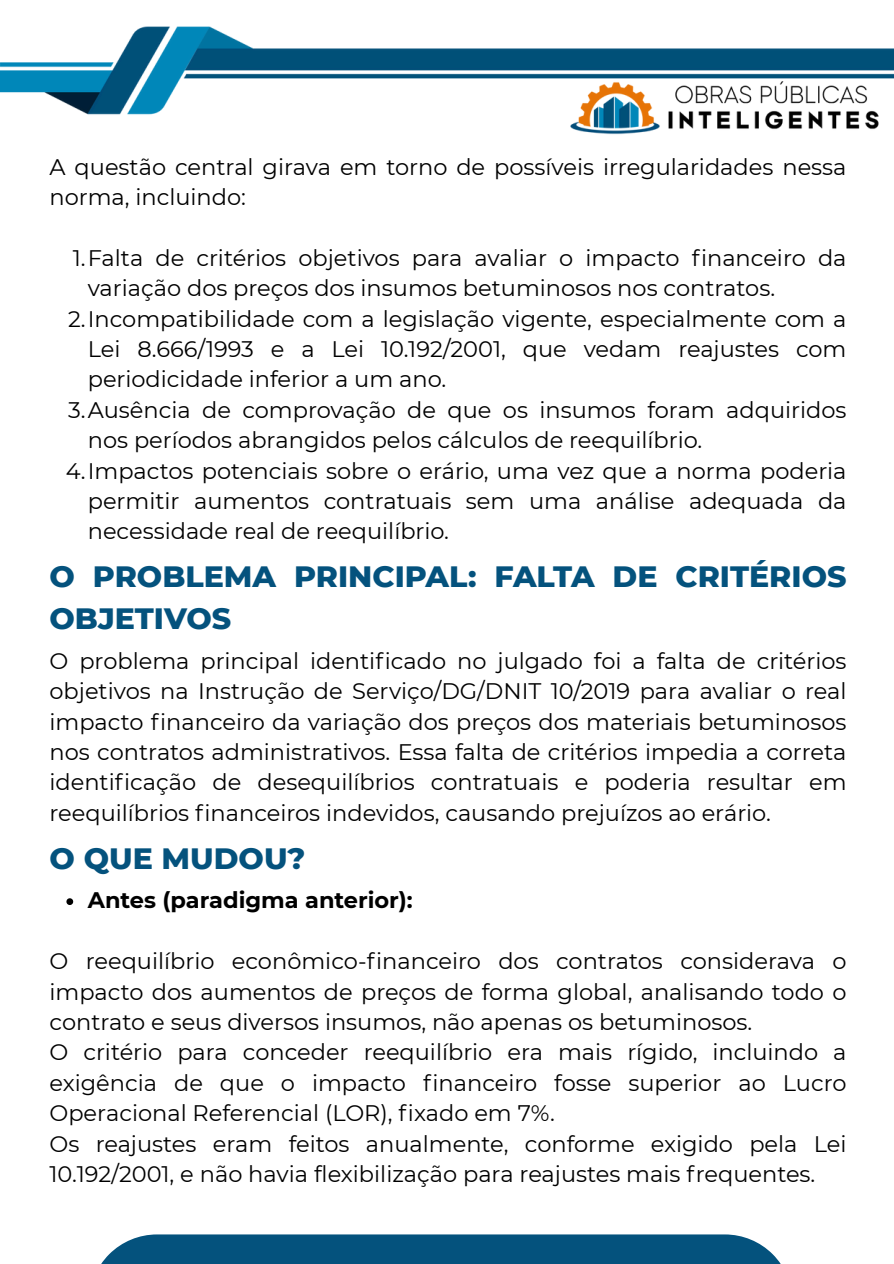
<style>
.page{position:relative;width:894px;height:1264px;background:#fff}
.page>*{position:absolute;margin:0;border:0;box-sizing:border-box;transform-origin:0 0}
.t1{font:800 30px/41.7px "Montserrat";color:#04527d}
.t2{font:22.5px/30.5px "Montserrat";color:#000;text-align:justify}
.t3{font:700 22.5px "Montserrat";color:#000}
</style>
<div class="page">
<div style="left:89px;top:1234px;width:703px;height:29px;background:#04527d"></div>
<img style="left:0;top:26px;width:893px;height:109px">
<svg style="left:66px;top:898px;width:7px;height:7px"></svg>
<p class="t2" style="left:50px;top:151px;width:798px">A questão central girava em torno de possíveis irregularidades nessa norma, incluindo:</p>
<p class="t2" style="left:88px;top:242px;width:760px;text-indent:-15px">1.Falta de critérios objetivos para avaliar o impacto financeiro da variação dos preços dos insumos betuminosos nos contratos.</p>
<p class="t2" style="left:88px;top:303px;width:760px;text-indent:-20px">2.Incompatibilidade com a legislação vigente, especialmente com a Lei 8.666/1993 e a Lei 10.192/2001, que vedam reajustes com periodicidade inferior a um ano.</p>
<p class="t2" style="left:88px;top:394px;width:760px;text-indent:-20px">3.Ausência de comprovação de que os insumos foram adquiridos nos períodos abrangidos pelos cálculos de reequilíbrio.</p>
<p class="t2" style="left:88px;top:455px;width:760px;text-indent:-22px">4.Impactos potenciais sobre o erário, uma vez que a norma poderia permitir aumentos contratuais sem uma análise adequada da necessidade real de reequilíbrio.</p>
<h1 class="t1" style="left:50px;top:555px;width:798px">O PROBLEMA PRINCIPAL: FALTA DE CRITÉRIOS<br>OBJETIVOS</h1>
<p class="t2" style="left:50px;top:645px;width:798px">O problema principal identificado no julgado foi a falta de critérios objetivos na Instrução de Serviço/DG/DNIT 10/2019 para avaliar o real impacto financeiro da variação dos preços dos materiais betuminosos nos contratos administrativos. Essa falta de critérios impedia a correta identificação de desequilíbrios contratuais e poderia resultar em reequilíbrios financeiros indevidos, causando prejuízos ao erário.</p>
<h1 class="t1" style="left:50px;top:837px;width:257px">O QUE MUDOU?</h1>
<p class="t3" style="left:88px;top:886px;width:326px">Antes (paradigma anterior):</p>
<p class="t2" style="left:50px;top:945px;width:798px">O reequilíbrio econômico-financeiro dos contratos considerava o impacto dos aumentos de preços de forma global, analisando todo o contrato e seus diversos insumos, não apenas os betuminosos.</p>
<p class="t2" style="left:50px;top:1037px;width:798px">O critério para conceder reequilíbrio era mais rígido, incluindo a exigência de que o impacto financeiro fosse superior ao Lucro Operacional Referencial (LOR), fixado em 7%.</p>
<p class="t2" style="left:50px;top:1128px;width:798px">Os reajustes eram feitos anualmente, conforme exigido pela Lei<br>10.192/2001, e não havia flexibilização para reajustes mais frequentes.</p>
</div>
